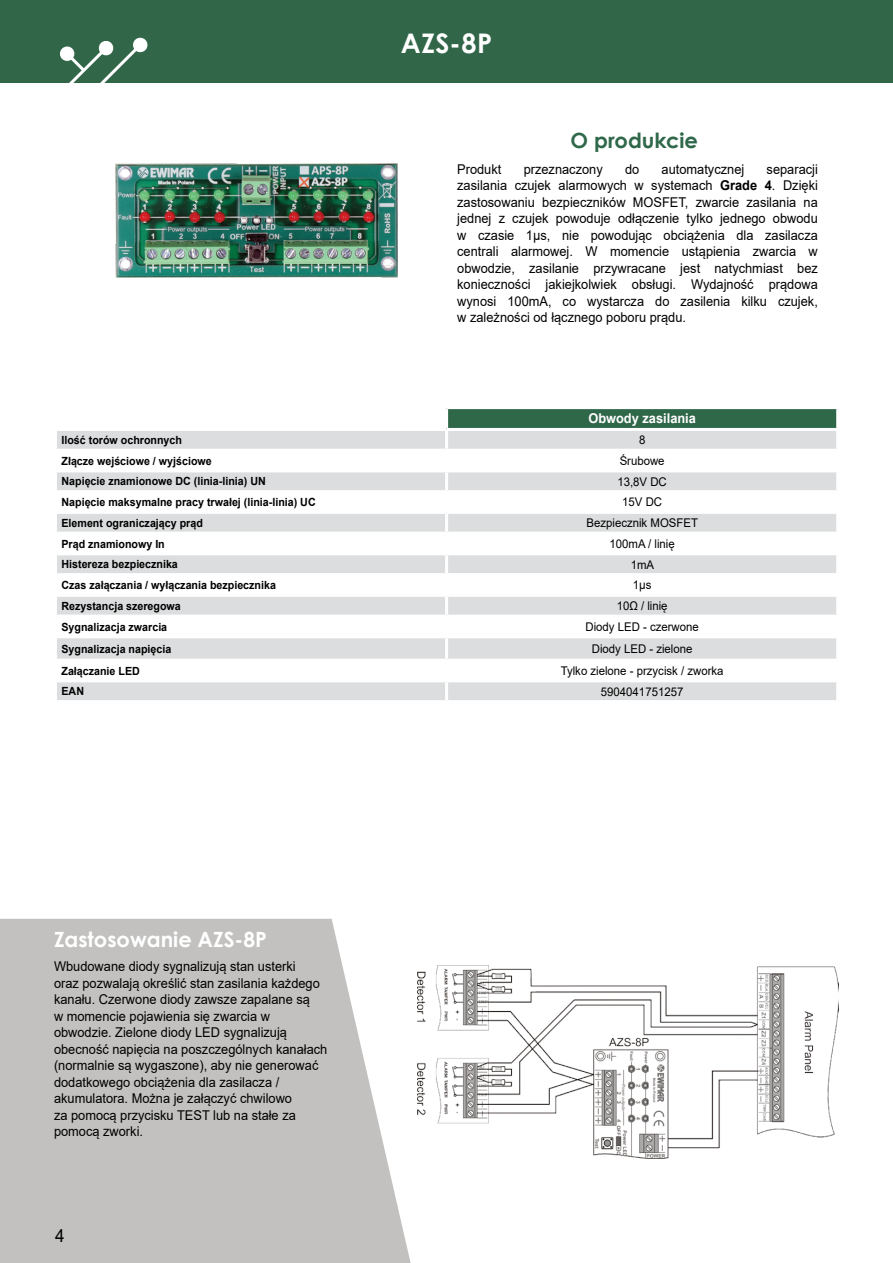
<style>
.page{position:relative;width:893px;height:1263px;background:#fff}
.page>*{position:absolute;margin:0;border:0;box-sizing:border-box;transform-origin:0 0}
.t1{font:700 27px "Century Gothic";color:#fff}
.t2{font:700 21px "Century Gothic";color:#fff}
.t3{font:700 21px "Century Gothic";color:#2f6749}
.t4{font:18px "Arial";color:#000;scale:.95 1}
.t5{font:13.5px/16.5px "Arial";color:#000;text-align:justify;scale:.95 1}
.t6{font:700 13.5px "Arial";color:#fff;scale:.95 1}
.t7{font:12px "Arial";color:#000;scale:.95 1}
.t8{font:700 11.25px "Arial";color:#000;scale:.95 1}
.s1{font-weight:700}
</style>
<div class="page">
<svg style="left:0;top:919px;width:411px;height:344px;fill:#c2c1c0"></svg>
<div style="left:0;top:0;width:893px;height:83px;background:#316648"></div>
<svg style="left:60px;top:37px;width:88px;height:46px"></svg>
<hr style="left:892px;top:0;width:1px;height:83px;background:#2d674d">
<img style="left:115px;top:164px;width:283px;height:113px">
<svg style="left:298px;top:176px;width:12px;height:11px"></svg>
<div style="left:447px;top:408px;width:391px;height:21px;background:#2f6749"></div>
<svg style="left:57px;top:431px;width:779px;height:269px;fill:#dcddde"></svg>
<hr style="left:445px;top:409px;width:3px;height:19px;background:#fff">
<hr style="left:836px;top:409px;width:3px;height:19px;background:#fff">
<hr style="left:447px;top:406px;width:392px;height:3px;background:#fff">
<hr style="left:445px;top:431px;width:3px;height:18px;background:#fff">
<hr style="left:447px;top:428px;width:392px;height:3px;background:#fff">
<hr style="left:54px;top:449px;width:393px;height:3px;background:#fff">
<hr style="left:445px;top:452px;width:3px;height:17px;background:#fff">
<hr style="left:447px;top:449px;width:392px;height:3px;background:#fff">
<hr style="left:54px;top:615px;width:393px;height:3px;background:#fff">
<hr style="left:445px;top:618px;width:3px;height:17px;background:#fff">
<hr style="left:447px;top:615px;width:392px;height:3px;background:#fff">
<hr style="left:54px;top:635px;width:393px;height:3px;background:#fff">
<hr style="left:445px;top:638px;width:3px;height:21px;background:#fff">
<hr style="left:447px;top:635px;width:392px;height:3px;background:#fff">
<hr style="left:54px;top:659px;width:393px;height:3px;background:#fff">
<hr style="left:445px;top:662px;width:3px;height:17px;background:#fff">
<hr style="left:445px;top:682px;width:3px;height:18px;background:#fff">
<hr style="left:447px;top:659px;width:392px;height:3px;background:#fff">
<hr style="left:54px;top:469px;width:393px;height:3px;background:#fff">
<hr style="left:54px;top:679px;width:393px;height:3px;background:#fff">
<hr style="left:445px;top:472px;width:3px;height:18px;background:#fff">
<hr style="left:447px;top:469px;width:392px;height:3px;background:#fff">
<hr style="left:447px;top:679px;width:392px;height:3px;background:#fff">
<hr style="left:54px;top:490px;width:393px;height:3px;background:#fff">
<hr style="left:445px;top:493px;width:3px;height:18px;background:#fff">
<hr style="left:447px;top:490px;width:392px;height:3px;background:#fff">
<hr style="left:54px;top:552px;width:393px;height:3px;background:#fff">
<hr style="left:445px;top:555px;width:3px;height:18px;background:#fff">
<hr style="left:447px;top:552px;width:392px;height:3px;background:#fff">
<hr style="left:54px;top:573px;width:393px;height:3px;background:#fff">
<hr style="left:445px;top:576px;width:3px;height:18px;background:#fff">
<hr style="left:447px;top:573px;width:392px;height:3px;background:#fff">
<hr style="left:54px;top:511px;width:393px;height:3px;background:#fff">
<hr style="left:445px;top:514px;width:3px;height:18px;background:#fff">
<hr style="left:447px;top:511px;width:392px;height:3px;background:#fff">
<hr style="left:54px;top:594px;width:393px;height:3px;background:#fff">
<hr style="left:445px;top:597px;width:3px;height:18px;background:#fff">
<hr style="left:447px;top:594px;width:392px;height:3px;background:#fff">
<hr style="left:54px;top:532px;width:393px;height:3px;background:#fff">
<hr style="left:445px;top:535px;width:3px;height:17px;background:#fff">
<hr style="left:447px;top:532px;width:392px;height:3px;background:#fff">
<img style="left:417px;top:965px;width:422px;height:194px">
<h1 class="t1" style="left:401px;top:22px;width:93px">AZS-8P</h1>
<h2 class="t3" style="left:570px;top:124px;width:129px">O produkcie</h2>
<p class="t5" style="left:457px;top:160px;width:381px;text-indent:309px">separacji zasilania czujek alarmowych w systemach <span class="s1">Grade 4</span>. Dzięki zastosowaniu bezpieczników MOSFET, zwarcie zasilania na jednej z czujek powoduje odłączenie tylko jednego obwodu w czasie 1µs, nie powodując obciążenia dla zasilacza centrali alarmowej. W momencie ustąpienia zwarcia w obwodzie, zasilanie przywracane jest natychmiast bez konieczności jakiejkolwiek obsługi. Wydajność prądowa wynosi 100mA, co wystarcza do zasilenia kilku czujek, w zależności od łącznego poboru prądu.</p>
<p class="t5" style="left:457px;top:160px;width:48px">Produkt</p>
<p class="t5" style="left:524px;top:160px;width:85px">przeznaczony</p>
<p class="t5" style="left:625px;top:160px;width:17px">do</p>
<p class="t5" style="left:662px;top:160px;width:89px">automatycznej</p>
<p class="t6" style="left:588px;top:409px;width:115px">Obwody zasilania</p>
<p class="t8" style="left:62px;top:432px;width:128px">Ilość torów ochronnych</p>
<p class="t7" style="left:639px;top:432px;width:8px">8</p>
<p class="t8" style="left:62px;top:453px;width:160px">Złącze wejściowe / wyjściowe</p>
<p class="t7" style="left:620px;top:452px;width:49px">Śrubowe</p>
<p class="t8" style="left:62px;top:473px;width:217px">Napięcie znamionowe DC (linia-linia) UN</p>
<p class="t7" style="left:617px;top:473px;width:54px">13,8V DC</p>
<p class="t8" style="left:62px;top:494px;width:269px">Napięcie maksymalne pracy trwałej (linia-linia) UC</p>
<p class="t7" style="left:622px;top:494px;width:44px">15V DC</p>
<p class="t8" style="left:62px;top:515px;width:150px">Element ograniczający prąd</p>
<p class="t7" style="left:586px;top:515px;width:119px">Bezpiecznik MOSFET</p>
<p class="t8" style="left:62px;top:536px;width:110px">Prąd znamionowy In</p>
<p class="t7" style="left:609px;top:535px;width:70px">100mA / linię</p>
<p class="t8" style="left:62px;top:556px;width:124px">Histereza bezpiecznika</p>
<p class="t7" style="left:631px;top:556px;width:26px">1mA</p>
<p class="t8" style="left:62px;top:577px;width:227px">Czas załączania / wyłączania bezpiecznika</p>
<p class="t7" style="left:633px;top:577px;width:21px">1µs</p>
<p class="t8" style="left:62px;top:598px;width:127px">Rezystancja szeregowa</p>
<p class="t7" style="left:617px;top:598px;width:55px">10Ω / linię</p>
<p class="t8" style="left:62px;top:619px;width:113px">Sygnalizacja zwarcia</p>
<p class="t7" style="left:585px;top:618px;width:121px">Diody LED - czerwone</p>
<p class="t8" style="left:62px;top:641px;width:117px">Sygnalizacja napięcia</p>
<p class="t7" style="left:592px;top:640px;width:108px">Diody LED - zielone</p>
<p class="t8" style="left:62px;top:663px;width:84px">Załączanie LED</p>
<p class="t7" style="left:561px;top:662px;width:173px">Tylko zielone - przycisk / zworka</p>
<p class="t8" style="left:62px;top:683px;width:25px">EAN</p>
<p class="t7" style="left:601px;top:683px;width:88px">5904041751257</p>
<h2 class="t2" style="left:54px;top:924px;width:214px">Zastosowanie AZS-8P</h2>
<p class="t5" style="left:54px;top:958px;width:289px;text-align:left">Wbudowane diody sygnalizują stan usterki<br>oraz pozwalają określić stan zasilania każdego kanału. Czerwone diody zawsze zapalane są<br>w momencie pojawienia się zwarcia w obwodzie. Zielone diody LED sygnalizują obecność napięcia na poszczególnych kanałach (normalnie są wygaszone), aby nie generować dodatkowego obciążenia dla zasilacza / akumulatora. Można je załączyć chwilowo<br>za pomocą przycisku TEST lub na stałe za pomocą zworki.</p>
<h3 class="t4" style="left:55px;top:1223px;width:12px">4</h3>
</div>
